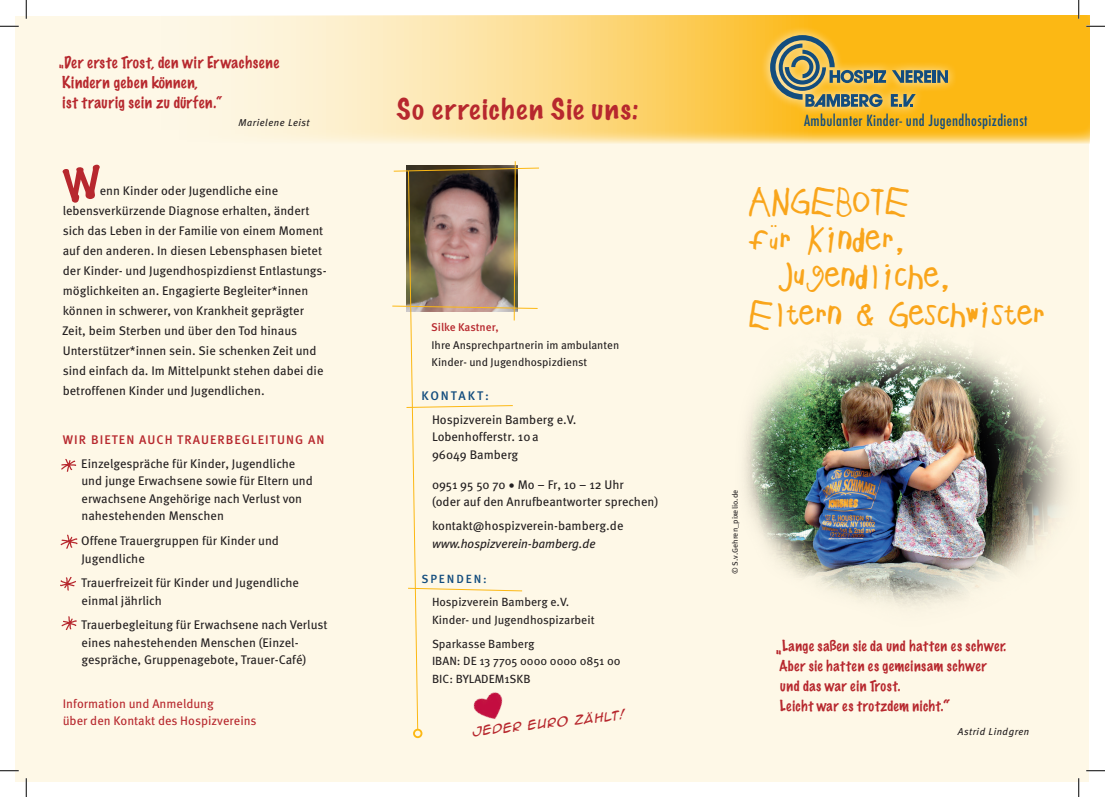
<style>
.page{position:relative;width:1105px;height:797px;background:#fff}
.page>*{position:absolute;margin:0;border:0;box-sizing:border-box;transform-origin:0 0}
.t1{font:30px "Childs Play Age Seven";color:#f9a51b}
.t2{font:100 25.88px "Marker Felt";letter-spacing:.05em;color:#b7282e;scale:1.11 1}
.t3{font:100 15px/20px "Marker Felt";letter-spacing:.04em;color:#b7282e}
.t4{font:500 condensed 15px "Futura";letter-spacing:.025em;color:#134d7e}
.t5{font:100 13.75px/20px "Marker Felt";letter-spacing:.04em;color:#b7282e}
.t6{font:12.5px/17.5px "Meta Pro";color:#231f20}
.t7{font:12.5px/17.5px "Meta Pro";color:#b7282e}
.t8{font:500 12.5px "Meta Pro";letter-spacing:.085em;color:#b7282e}
.t9{font:italic 12.5px "Meta Plus";color:#231f20}
.t10{font:500 12.5px "Meta Pro";letter-spacing:.16em;color:#134d7e}
.t11{font:11.88px/17.5px "Meta Pro";color:#231f20}
.t12{font:italic 11.88px "Anime Ace 2.0 BB";color:#b7282e}
.t13{font:500 11.88px "Meta Pro";letter-spacing:.16em;color:#134d7e}
.t14{font:11.25px/17.5px "Meta Pro";color:#231f20}
.t15{font:500 11.25px "Meta Pro";letter-spacing:-.005em;color:#b7282e}
.t16{font:italic 10px "Meta Plus";letter-spacing:.05em;color:#231f20}
.t17{font:7.75px "Meta Pro";letter-spacing:.01em;color:#231f20}
.s1{font-size:17.25px}
</style>
<div class="page">
<div style="left:16px;top:16px;width:1073px;height:765px;background:#fef8e7"></div>
<svg style="left:261px;top:16px;width:828px;height:128px;background:#fce09b"></svg>
<svg style="left:392px;top:161px;width:147px;height:567px"></svg>
<div style="left:413px;top:728px;width:9px;height:10px;border:2px solid #fcb814;border-radius:50%"></div>
<svg style="left:63px;top:165px;width:37px;height:38px"></svg>
<svg style="left:61px;top:459px;width:16px;height:13px"></svg>
<svg style="left:60px;top:534px;width:18px;height:15px"></svg>
<svg style="left:60px;top:577px;width:17px;height:53px"></svg>
<img style="left:728px;top:16px;width:351px;height:591px">
<img style="left:466px;top:680px;width:52px;height:48px">
<svg style="left:0;top:25px;width:19px;height:2px"></svg>
<svg style="left:1086px;top:25px;width:19px;height:2px"></svg>
<svg style="left:0;top:770px;width:19px;height:1px"></svg>
<svg style="left:1086px;top:770px;width:19px;height:1px"></svg>
<svg style="left:25px;top:0;width:2px;height:19px"></svg>
<svg style="left:25px;top:778px;width:2px;height:19px"></svg>
<svg style="left:1078px;top:0;width:1px;height:19px"></svg>
<svg style="left:1078px;top:778px;width:1px;height:19px"></svg>
<p class="t3" style="left:59px;top:52px;width:221px">„Der erste Trost, den wir Erwachsene<br>Kindern geben können,<br>ist traurig sein zu dürfen.“</p>
<p class="t16" style="left:239px;top:117px;width:73px">Marielene Leist</p>
<p class="t6" style="left:62px;top:181px;width:266px;line-height:20px;text-indent:38px">enn Kinder oder Jugendliche eine lebensverkürzende Diagnose erhalten, ändert sich das Leben in der Familie von einem Moment auf den anderen. In diesen Lebensphasen bietet der Kinder- und Jugendhospizdienst Entlastungs&shy;möglichkeiten an. Engagierte Begleiter*innen können in schwerer, von Krankheit geprägter Zeit, beim Sterben und über den Tod hinaus Unterstützer*innen sein. Sie schenken Zeit und sind einfach da. Im Mittelpunkt stehen dabei die betroffenen Kinder und Jugendlichen.</p>
<p class="t8" style="left:63px;top:432px;width:263px">WIR BIETEN AUCH TRAUERBEGLEITUNG AN</p>
<p class="t6" style="left:81px;top:455px;width:233px">Einzelgespräche für Kinder, Jugendliche und junge Erwachsene sowie für Eltern und erwachsene Angehörige nach Verlust von nahestehenden Menschen</p>
<p class="t6" style="left:81px;top:532px;width:199px">Offene Trauergruppen für Kinder und<br>Jugendliche</p>
<p class="t6" style="left:81px;top:574px;width:219px">Trauerfreizeit für Kinder und Jugendliche einmal jährlich</p>
<p class="t6" style="left:81px;top:616px;width:248px">Trauerbegleitung für Erwachsene nach Verlust eines nahestehenden Menschen (Einzel&shy;gespräche, Gruppenagebote, Trauer-Café)</p>
<p class="t7" style="left:63px;top:695px;width:195px">Information und Anmeldung<br>über den Kontakt des Hospizvereins</p>
<h2 class="t2" style="left:397px;top:89px;width:220px">So erreichen Sie uns:</h2>
<p class="t15" style="left:431px;top:320px;width:69px">Silke Kastner,</p>
<p class="t14" style="left:431px;top:336px;width:189px">Ihre Ansprechpartnerin im ambulanten<br>Kinder- und Jugendhospizdienst</p>
<p class="t10" style="left:421px;top:388px;width:69px">KONTAKT:</p>
<p class="t6" style="left:432px;top:411px;width:146px">Hospizverein Bamberg e.V.<br>Lobenhofferstr. 10a<br>96049 Bamberg</p>
<p class="t6" style="left:432px;top:476px;width:228px">0951 95 50 70 • Mo – Fr, 10 – 12 Uhr<br>(oder auf den Anrufbeantworter sprechen)</p>
<p class="t6" style="left:432px;top:517px;width:193px">kontakt@hospizverein-bamberg.de</p>
<p class="t9" style="left:432px;top:536px;width:165px">www.hospizverein-bamberg.de</p>
<p class="t13" style="left:421px;top:571px;width:67px">SPENDEN:</p>
<p class="t11" style="left:432px;top:594px;width:164px">Hospizverein Bamberg e.V.<br>Kinder- und Jugendhospizarbeit</p>
<p class="t11" style="left:432px;top:635px;width:190px">Sparkasse Bamberg<br>IBAN: DE 13 7705 0000 0000 0851 00<br>BIC: BYLADEM1SKB</p>
<p class="t12" style="left:471px;top:723px;width:155px;rotate:-6deg">JEDER EURO ZÄHLT!</p>
<p class="t4" style="left:804px;top:111px;width:225px">Ambulanter Kinder- und Jugendhospizdienst</p>
<h1 class="t1" style="left:748px;top:187px;width:163px">ANGEBOTE</h1>
<h1 class="t1" style="left:748px;top:225px;width:159px">für Kinder,</h1>
<h1 class="t1" style="left:778px;top:262px;width:174px">Jugendliche,</h1>
<h1 class="t1" style="left:748px;top:300px;width:299px">Eltern &amp; Geschwister</h1>
<p class="t17" style="left:730px;top:574px;width:86px;rotate:-90deg">© S.v.Gehren_pixelio.de</p>
<p class="t5" style="left:776px;top:636px;width:231px"><span class="s1">„</span>Lange saßen sie da und hatten es schwer.<br>Aber sie hatten es gemeinsam schwer und das war ein Trost.<br>Leicht war es trotzdem nicht.<span class="s1">“</span></p>
<p class="t16" style="left:958px;top:725px;width:73px">Astrid Lindgren</p>
</div>
